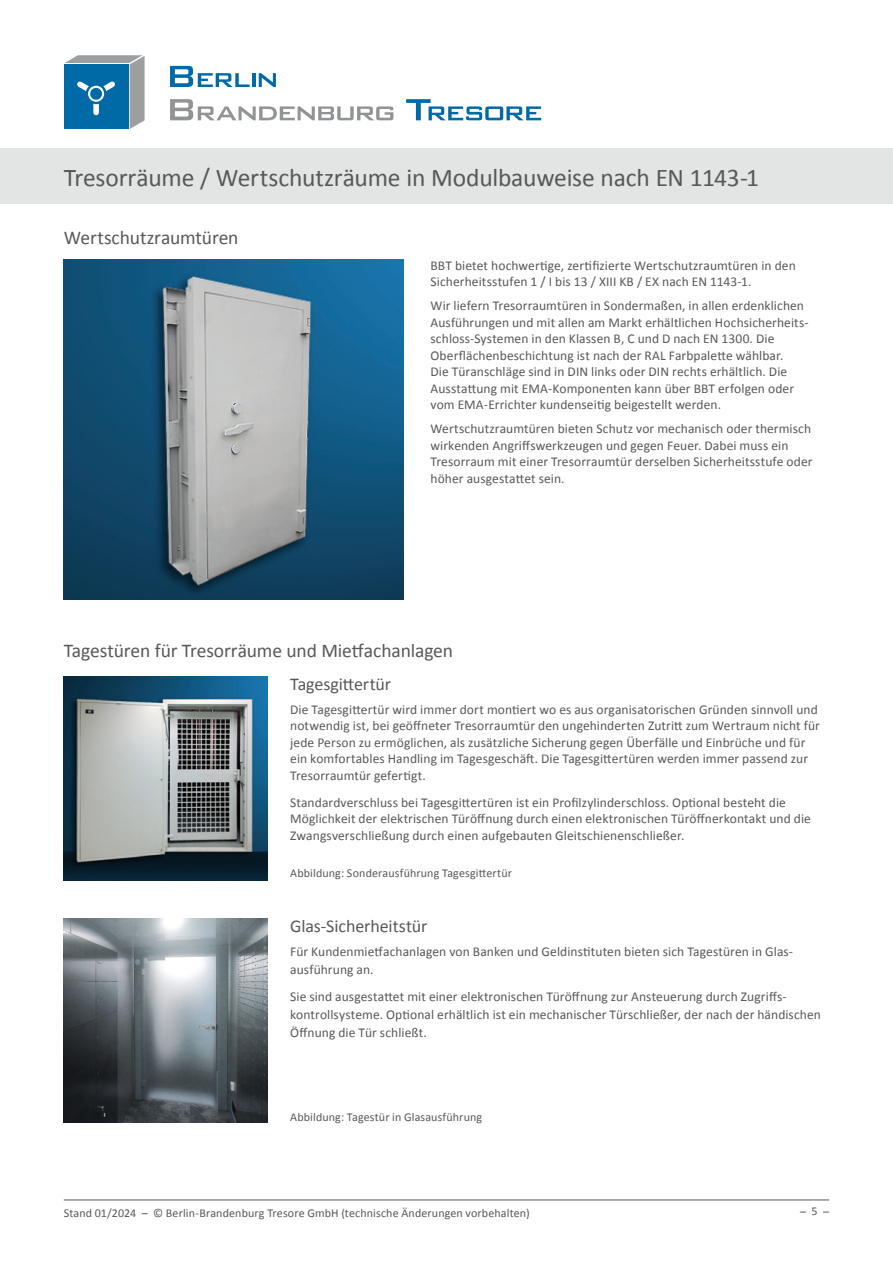
<style>
.page{position:relative;width:893px;height:1263px;background:#fff}
.page>*{position:absolute;margin:0;border:0;box-sizing:border-box;transform-origin:0 0}
.t1{font:25.5px "Calibri";letter-spacing:-.01em;color:#58585a}
.t2{font:19.5px "Calibri";letter-spacing:-.01em;color:#58585a}
.t3{font:18px "Calibri";letter-spacing:-.005em;color:#58585a}
.t4{font:13.5px/16.5px "Calibri";letter-spacing:.005em;color:#58585a}
.t5{font:12px "Calibri";letter-spacing:.01em;color:#58585a}
</style>
<div class="page">
<div style="left:0;top:149px;width:893px;height:55px;background:#e3e4e4"></div>
<hr style="left:64px;top:1199px;width:765px;height:1px;background:#58585a">
<img style="left:64px;top:259px;width:340px;height:341px">
<img style="left:64px;top:676px;width:204px;height:204px">
<img style="left:64px;top:918px;width:204px;height:205px">
<svg style="left:64px;top:55px;width:81px;height:74px;background:#3d84ac"></svg>
<svg style="left:86px;top:83px;width:21px;height:21px"></svg>
<div style="left:88px;top:86px;width:16px;height:16px;border:2px solid #fff;border-radius:50%"></div>
<svg style="left:170px;top:66px;width:80px;height:21px"></svg>
<hr style="left:252px;top:73px;width:3px;height:14px;background:#006aa7">
<svg style="left:259px;top:73px;width:17px;height:14px"></svg>
<svg style="left:170px;top:99px;width:223px;height:21px"></svg>
<svg style="left:406px;top:99px;width:135px;height:21px"></svg>
<h1 class="t1" style="left:64px;top:161px;width:697px">Tresorräume / Wertschutzräume in Modulbauweise nach EN 1143-1</h1>
<h2 class="t2" style="left:64px;top:225px;width:176px">Wertschutzraumtüren</h2>
<p class="t4" style="left:431px;top:257px;width:367px">BBT bietet hochwertige, zertifizierte Wertschutzraumtüren in den<br>Sicherheitsstufen 1 / I bis 13 / XIII KB / EX nach EN 1143-1.</p>
<p class="t4" style="left:431px;top:297px;width:380px">Wir liefern Tresorraumtüren in Sondermaßen, in allen erdenklichen Ausführungen und mit allen am Markt erhältlichen Hochsicherheits&shy;schloss-Systemen in den Klassen B, C und D nach EN 1300. Die Oberflächenbeschichtung ist nach der RAL Farbpalette wählbar.<br>Die Türanschläge sind in DIN links oder DIN rechts erhältlich. Die Ausstattung mit EMA-Komponenten kann über BBT erfolgen oder vom EMA-Errichter kundenseitig beigestellt werden.</p>
<p class="t4" style="left:431px;top:420px;width:383px">Wertschutzraumtüren bieten Schutz vor mechanisch oder thermisch wirkenden Angriffswerkzeugen und gegen Feuer. Dabei muss ein Tresorraum mit einer Tresorraumtür derselben Sicherheitsstufe oder höher ausgestattet sein.</p>
<h2 class="t2" style="left:64px;top:638px;width:391px">Tagestüren für Tresorräume und Mietfachanlagen</h2>
<h3 class="t3" style="left:290px;top:672px;width:102px">Tagesgittertür</h3>
<p class="t4" style="left:290px;top:701px;width:531px">Die Tagesgittertür wird immer dort montiert wo es aus organisatorischen Gründen sinnvoll und notwendig ist, bei geöffneter Tresorraumtür den ungehinderten Zutritt zum Wertraum nicht für jede Person zu ermöglichen, als zusätzliche Sicherung gegen Überfälle und Einbrüche und für ein komfortables Handling im Tagesgeschäft. Die Tagesgittertüren werden immer passend zur Tresorraumtür gefertigt.</p>
<p class="t4" style="left:290px;top:794px;width:522px">Standardverschluss bei Tagesgittertüren ist ein Profilzylinderschloss. Optional besteht die<br>Möglichkeit der elektrischen Türöffnung durch einen elektronischen Türöffnerkontakt und die<br>Zwangsverschließung durch einen aufgebauten Gleitschienenschließer.</p>
<p class="t5" style="left:290px;top:865px;width:223px">Abbildung: Sonderausführung Tagesgittertür</p>
<h3 class="t3" style="left:290px;top:915px;width:139px">Glas-Sicherheitstür</h3>
<p class="t4" style="left:290px;top:942px;width:504px;line-height:18px">Für Kundenmietfachanlagen von Banken und Geldinstituten bieten sich Tagestüren in Glas&shy;ausführung an.</p>
<p class="t4" style="left:290px;top:987px;width:532px;line-height:18px">Sie sind ausgestattet mit einer elektronischen Türöffnung zur Ansteuerung durch Zugriffs&shy;kontrollsysteme. Optional erhältlich ist ein mechanischer Türschließer, der nach der händischen<br>Öffnung die Tür schließt.</p>
<p class="t5" style="left:290px;top:1109px;width:193px">Abbildung: Tagestür in Glasausführung</p>
<p class="t5" style="left:64px;top:1205px;width:467px">Stand 01/2024 – © Berlin-Brandenburg Tresore GmbH (technische Änderungen vorbehalten)</p>
<p class="t5" style="left:803px;top:1203px;width:30px">̶ 5 ̶</p>
</div>
